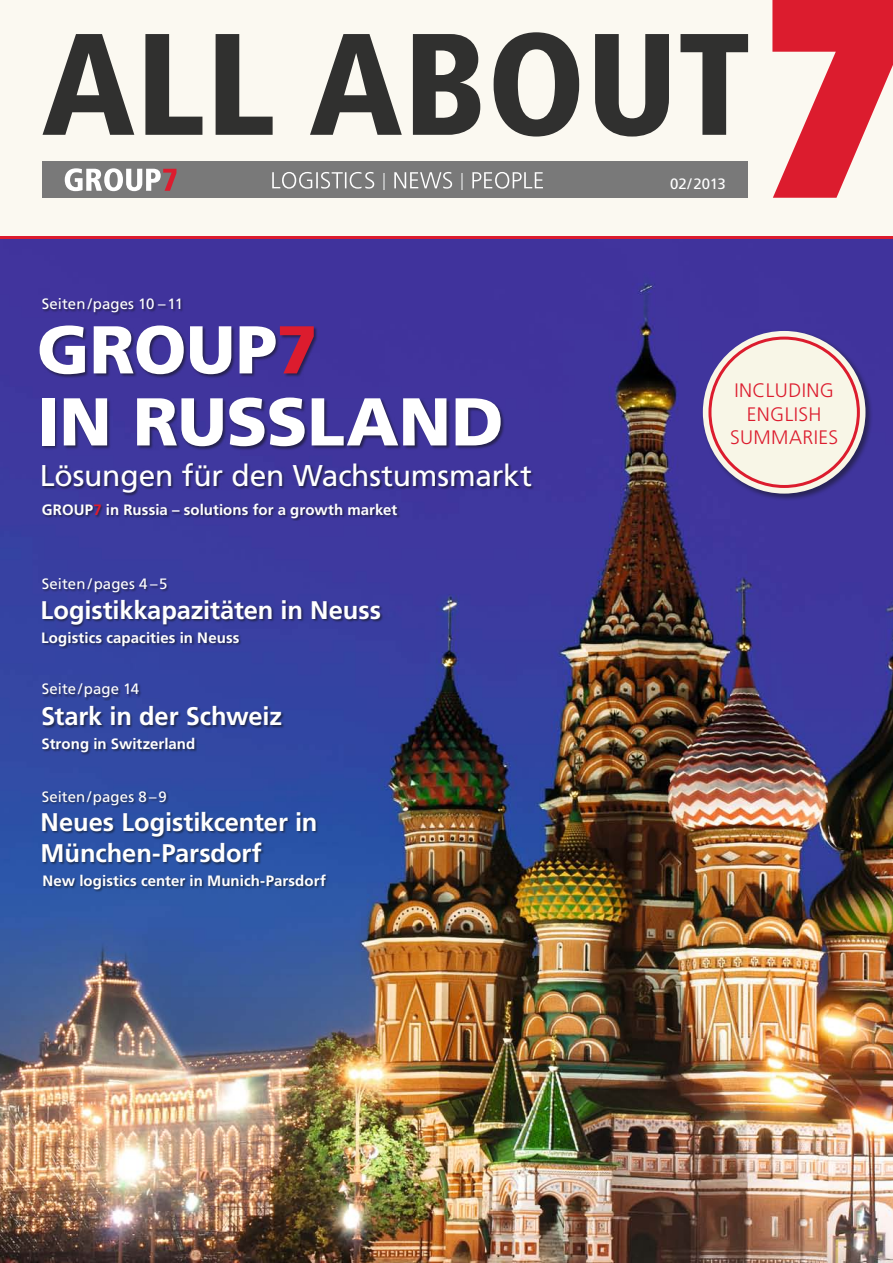
<style>
.page{position:relative;width:893px;height:1263px;background:#fff}
.page>*{position:absolute;margin:0;border:0;box-sizing:border-box;transform-origin:0 0}
.t1{font:900 67.5px/72px "Frutiger LT";letter-spacing:-.005em;color:#fff}
.t2{font:30px "Frutiger LT";letter-spacing:-.005em;color:#fff}
.t3{font:700 25.5px/30.6px "Frutiger LT";letter-spacing:-.005em;color:#fff}
.t4{font:300 19.5px/23.4px "Frutiger";letter-spacing:.02em;color:#dc1c2e;text-align:center}
.t5{font:700 15px "Frutiger LT";letter-spacing:.005em;color:#fff}
.t6{font:15px "Frutiger LT";letter-spacing:.005em;color:#fff}
.t7{font:15px "Frutiger";letter-spacing:-.015em;color:#fff}
.s1{color:#dc1c2e}
</style>
<div class="page">
<img style="left:0;top:239px;width:893px;height:1024px">
<div style="left:0;top:0;width:893px;height:237px;background:#fbf9f1"></div>
<svg style="left:43px;top:32px;width:705px;height:105px"></svg>
<div style="left:43px;top:162px;width:705px;height:36px;background:#797979"></div>
<svg style="left:472px;top:172px;width:71px;height:17px"></svg>
<svg style="left:461px;top:173px;width:1px;height:17px"></svg>
<svg style="left:394px;top:172px;width:58px;height:17px"></svg>
<svg style="left:383px;top:173px;width:2px;height:17px"></svg>
<svg style="left:272px;top:172px;width:102px;height:17px"></svg>
<svg style="left:65px;top:168px;width:111px;height:23px"></svg>
<svg style="left:772px;top:0;width:121px;height:198px"></svg>
<div style="left:701px;top:329px;width:172px;height:172px;background:#111212;opacity:.5"></div>
<div style="left:703px;top:331px;width:162px;height:163px;background:#f8f6e7;border-radius:50%"></div>
<div style="left:708px;top:337px;width:152px;height:151px;border:3px solid #dc1c2e;border-radius:50%"></div>
<div style="left:43px;top:503px;width:358px;height:18px;background:#111212;opacity:.55"></div>
<div style="left:42px;top:463px;width:492px;height:33px;background:#111212;opacity:.55"></div>
<div style="left:40px;top:325px;width:465px;height:126px;background:#111212;opacity:.55"></div>
<div style="left:43px;top:298px;width:141px;height:18px;background:#111212;opacity:.55"></div>
<div style="left:43px;top:600px;width:341px;height:28px;background:#111212;opacity:.55"></div>
<div style="left:43px;top:631px;width:199px;height:18px;background:#111212;opacity:.55"></div>
<div style="left:43px;top:578px;width:127px;height:17px;background:#111212;opacity:.55"></div>
<div style="left:42px;top:812px;width:277px;height:54px;background:#111212;opacity:.55"></div>
<div style="left:43px;top:874px;width:286px;height:18px;background:#111212;opacity:.55"></div>
<div style="left:42px;top:791px;width:127px;height:17px;background:#111212;opacity:.55"></div>
<div style="left:43px;top:706px;width:242px;height:23px;background:#111212;opacity:.55"></div>
<div style="left:42px;top:738px;width:155px;height:17px;background:#111212;opacity:.55"></div>
<div style="left:43px;top:683px;width:99px;height:18px;background:#111212;opacity:.55"></div>
<hr style="left:0;top:237px;width:893px;height:2px;background:#dc1c2e">
<p class="t6" style="left:42px;top:295px;width:143px">Seiten /pages 10 –11</p>
<h1 class="t1" style="left:37px;top:314px;width:468px">GROUP<span class="s1">7<br></span>IN RUSSLAND</h1>
<h2 class="t2" style="left:40px;top:458px;width:494px">Lösungen für den Wachstumsmarkt</h2>
<p class="t5" style="left:42px;top:501px;width:357px">GROUP<span class="s1">7</span> in Russia – solutions for a growth market</p>
<p class="t6" style="left:42px;top:575px;width:127px">Seiten /pages 4 –5</p>
<h3 class="t3" style="left:41px;top:595px;width:342px">Logistikkapazitäten in Neuss</h3>
<p class="t5" style="left:41px;top:629px;width:200px">Logistics capacities in Neuss</p>
<p class="t6" style="left:42px;top:680px;width:99px">Seite/page 14</p>
<h3 class="t3" style="left:41px;top:701px;width:243px">Stark in der Schweiz</h3>
<p class="t5" style="left:42px;top:735px;width:155px">Strong in Switzerland</p>
<p class="t6" style="left:42px;top:787px;width:127px">Seiten/pages 8 –9</p>
<h3 class="t3" style="left:41px;top:807px;width:278px">Neues Logistikcenter in<br>München-Parsdorf</h3>
<p class="t5" style="left:43px;top:872px;width:285px">New logistics center in Munich-Parsdorf</p>
<p class="t7" style="left:670px;top:175px;width:57px">02/2013</p>
<h3 class="t4" style="left:730px;top:379px;width:110px">INCLUDING<br>ENGLISH<br>SUMMARIES</h3>
</div>
